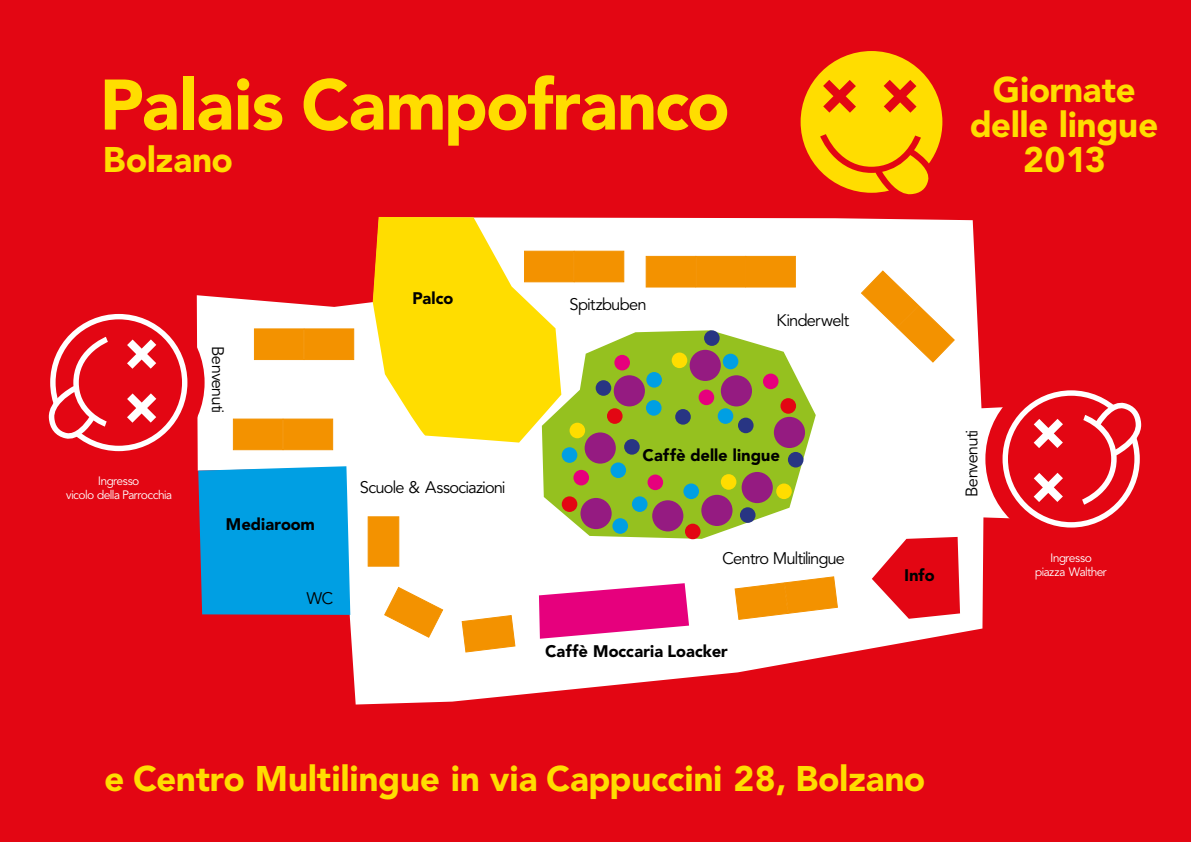
<style>
.page{position:relative;width:1191px;height:842px;background:#e30613}
.page>*{position:absolute;margin:0;border:0;box-sizing:border-box;transform-origin:0 0}
.t1{font:70px "Expo Black SSK";letter-spacing:-.02em;color:#fd0}
.t2{font:35px/35px "Expo Black SSK";letter-spacing:-.01em;color:#fd0;text-align:center}
.t3{font:16.5px "Expo Book SSK";color:#000}
.t4{font:16.5px "Expo Black SSK";color:#000}
.t5{font:12px/14.4px "Expo Book SSK";letter-spacing:-.005em;color:#fff;text-align:center}
</style>
<div class="page">
<svg style="left:197px;top:217px;width:812px;height:487px;fill:#fff"></svg>
<svg style="left:461px;top:615px;width:54px;height:38px;background:#f5aa39"></svg>
<svg style="left:384px;top:587px;width:59px;height:51px;background:#f8c577"></svg>
<div style="left:368px;top:516px;width:31px;height:50px;background:#f39200;border:1px solid #f39200"></div>
<svg style="left:539px;top:583px;width:150px;height:56px;background:#ec3d9c"></svg>
<div style="left:198px;top:466px;width:152px;height:149px;background:#009fe3"></div>
<svg style="left:373px;top:217px;width:188px;height:226px;background:#fee234"></svg>
<svg style="left:542px;top:330px;width:273px;height:209px;background:#afce4f"></svg>
<svg style="left:872px;top:537px;width:88px;height:82px"></svg>
<div style="left:254px;top:329px;width:50px;height:31px;background:#f39200"></div>
<div style="left:304px;top:329px;width:50px;height:31px;background:#f39200"></div>
<div style="left:233px;top:419px;width:50px;height:31px;background:#f39200;border:1px solid #f39200"></div>
<div style="left:524px;top:251px;width:50px;height:31px;background:#f39200;border:1px solid #f39200"></div>
<div style="left:646px;top:256px;width:50px;height:31px;background:#f39200"></div>
<div style="left:283px;top:419px;width:50px;height:31px;background:#f39200;border:1px solid #f39200"></div>
<div style="left:574px;top:251px;width:50px;height:31px;background:#f39200;border:1px solid #f39200"></div>
<svg style="left:734px;top:576px;width:104px;height:44px;background:#f6b34e"></svg>
<div style="left:696px;top:256px;width:49px;height:31px;background:#f39200"></div>
<svg style="left:860px;top:270px;width:95px;height:93px;background:#fad7a3"></svg>
<div style="left:745px;top:256px;width:50px;height:31px;background:#f39200"></div>
<div style="left:33px;top:297px;width:172px;height:171px;background:#e30613;border-radius:50%"></div>
<div style="left:50px;top:314px;width:137px;height:137px;background:#fff;border-radius:50%"></div>
<div style="left:56px;top:319px;width:126px;height:127px;background:#e30613;border-radius:50%"></div>
<svg style="left:127px;top:339px;width:29px;height:30px"></svg>
<svg style="left:127px;top:393px;width:29px;height:30px"></svg>
<svg style="left:49px;top:337px;width:59px;height:104px"></svg>
<div style="left:985px;top:373px;width:172px;height:172px;background:#e30613;border-radius:50%"></div>
<svg style="left:1002px;top:390px;width:137px;height:137px;background:#fce9ea"></svg>
<div style="left:1008px;top:396px;width:126px;height:126px;background:#e30613;border-radius:50%"></div>
<svg style="left:1033px;top:473px;width:30px;height:29px"></svg>
<svg style="left:1033px;top:419px;width:30px;height:29px"></svg>
<svg style="left:1082px;top:400px;width:59px;height:105px"></svg>
<div style="left:584px;top:432px;width:32px;height:32px;background:#951b81;border-radius:50%"></div>
<div style="left:614px;top:375px;width:31px;height:31px;background:#951b81;border-radius:50%"></div>
<div style="left:580px;top:498px;width:31px;height:31px;background:#951b81;border-radius:50%"></div>
<div style="left:689px;top:350px;width:32px;height:31px;background:#951b81;border-radius:50%"></div>
<div style="left:721px;top:375px;width:31px;height:31px;background:#951b81;border-radius:50%"></div>
<div style="left:774px;top:417px;width:31px;height:31px;background:#951b81;border-radius:50%"></div>
<div style="left:701px;top:495px;width:31px;height:31px;background:#951b81;border-radius:50%"></div>
<div style="left:741px;top:472px;width:32px;height:31px;background:#951b81;border-radius:50%"></div>
<div style="left:652px;top:500px;width:31px;height:31px;background:#951b81;border-radius:50%"></div>
<div style="left:614px;top:355px;width:16px;height:15px;background:#e6007d;border-radius:50%"></div>
<div style="left:780px;top:398px;width:16px;height:16px;background:#e30613;border-radius:50%"></div>
<div style="left:723px;top:354px;width:15px;height:15px;background:#009fe3;border-radius:50%"></div>
<div style="left:704px;top:330px;width:15px;height:16px;background:#283583;border-radius:50%"></div>
<div style="left:646px;top:372px;width:16px;height:16px;background:#009fe3;border-radius:50%"></div>
<div style="left:788px;top:452px;width:15px;height:15px;background:#283583;border-radius:50%"></div>
<div style="left:671px;top:352px;width:16px;height:16px;background:#fd0;border-radius:50%"></div>
<div style="left:717px;top:408px;width:16px;height:16px;background:#009fe3;border-radius:50%"></div>
<div style="left:595px;top:380px;width:16px;height:16px;background:#283583;border-radius:50%"></div>
<div style="left:632px;top:496px;width:15px;height:16px;background:#009fe3;border-radius:50%"></div>
<div style="left:685px;top:524px;width:15px;height:15px;background:#e30613;border-radius:50%"></div>
<div style="left:573px;top:470px;width:16px;height:15px;background:#e6007d;border-radius:50%"></div>
<div style="left:607px;top:408px;width:15px;height:16px;background:#e30613;border-radius:50%"></div>
<div style="left:569px;top:423px;width:16px;height:15px;background:#fd0;border-radius:50%"></div>
<div style="left:646px;top:400px;width:15px;height:16px;background:#009fe3;border-radius:50%"></div>
<div style="left:675px;top:409px;width:16px;height:16px;background:#283583;border-radius:50%"></div>
<div style="left:698px;top:390px;width:16px;height:15px;background:#e6007d;border-radius:50%"></div>
<div style="left:738px;top:418px;width:15px;height:15px;background:#283583;border-radius:50%"></div>
<div style="left:763px;top:374px;width:15px;height:15px;background:#e6007d;border-radius:50%"></div>
<div style="left:776px;top:483px;width:16px;height:16px;background:#fd0;border-radius:50%"></div>
<div style="left:562px;top:496px;width:15px;height:16px;background:#e30613;border-radius:50%"></div>
<div style="left:721px;top:474px;width:15px;height:16px;background:#fd0;border-radius:50%"></div>
<div style="left:740px;top:507px;width:15px;height:16px;background:#283583;border-radius:50%"></div>
<div style="left:624px;top:439px;width:15px;height:16px;background:#283583;border-radius:50%"></div>
<div style="left:612px;top:518px;width:16px;height:16px;background:#009fe3;border-radius:50%"></div>
<div style="left:562px;top:447px;width:15px;height:16px;background:#009fe3;border-radius:50%"></div>
<div style="left:683px;top:483px;width:16px;height:16px;background:#009fe3;border-radius:50%"></div>
<div style="left:647px;top:474px;width:16px;height:16px;background:#e6007d;border-radius:50%"></div>
<div style="left:610px;top:462px;width:16px;height:16px;background:#009fe3;border-radius:50%"></div>
<svg style="left:800px;top:51px;width:142px;height:144px"></svg>
<h1 class="t1" style="left:104px;top:62px;width:626px">Palais Campofranco</h1>
<h2 class="t2" style="left:970px;top:72px;width:190px">Giornate delle lingue</h2>
<h2 class="t2" style="left:104px;top:142px;width:130px">Bolzano</h2>
<h2 class="t2" style="left:1023px;top:142px;width:84px">2013</h2>
<p class="t5" style="left:66px;top:474px;width:107px">Ingresso<br>vicolo della Parrocchia</p>
<p class="t3" style="left:228px;top:347px;width:67px;rotate:90deg">Benvenuti</p>
<p class="t4" style="left:226px;top:514px;width:90px">Mediaroom</p>
<p class="t3" style="left:306px;top:589px;width:28px">WC</p>
<p class="t4" style="left:413px;top:288px;width:41px">Palco</p>
<p class="t3" style="left:360px;top:478px;width:146px">Scuole &amp; Associazioni</p>
<p class="t3" style="left:570px;top:295px;width:78px">Spitzbuben</p>
<p class="t3" style="left:778px;top:310px;width:73px">Kinderwelt</p>
<p class="t4" style="left:643px;top:445px;width:138px">Caffè delle lingue</p>
<p class="t3" style="left:723px;top:549px;width:123px">Centro Multilingue</p>
<p class="t4" style="left:546px;top:641px;width:183px">Caffè Moccaria Loacker</p>
<p class="t4" style="left:904px;top:565px;width:32px">Info</p>
<p class="t3" style="left:962px;top:496px;width:67px;rotate:-90deg">Benvenuti</p>
<h2 class="t2" style="left:104px;top:761px;width:822px">e Centro Multilingue in via Cappuccini 28, Bolzano</h2>
<p class="t5" style="left:1035px;top:550px;width:73px">Ingresso piazza Walther</p>
</div>
